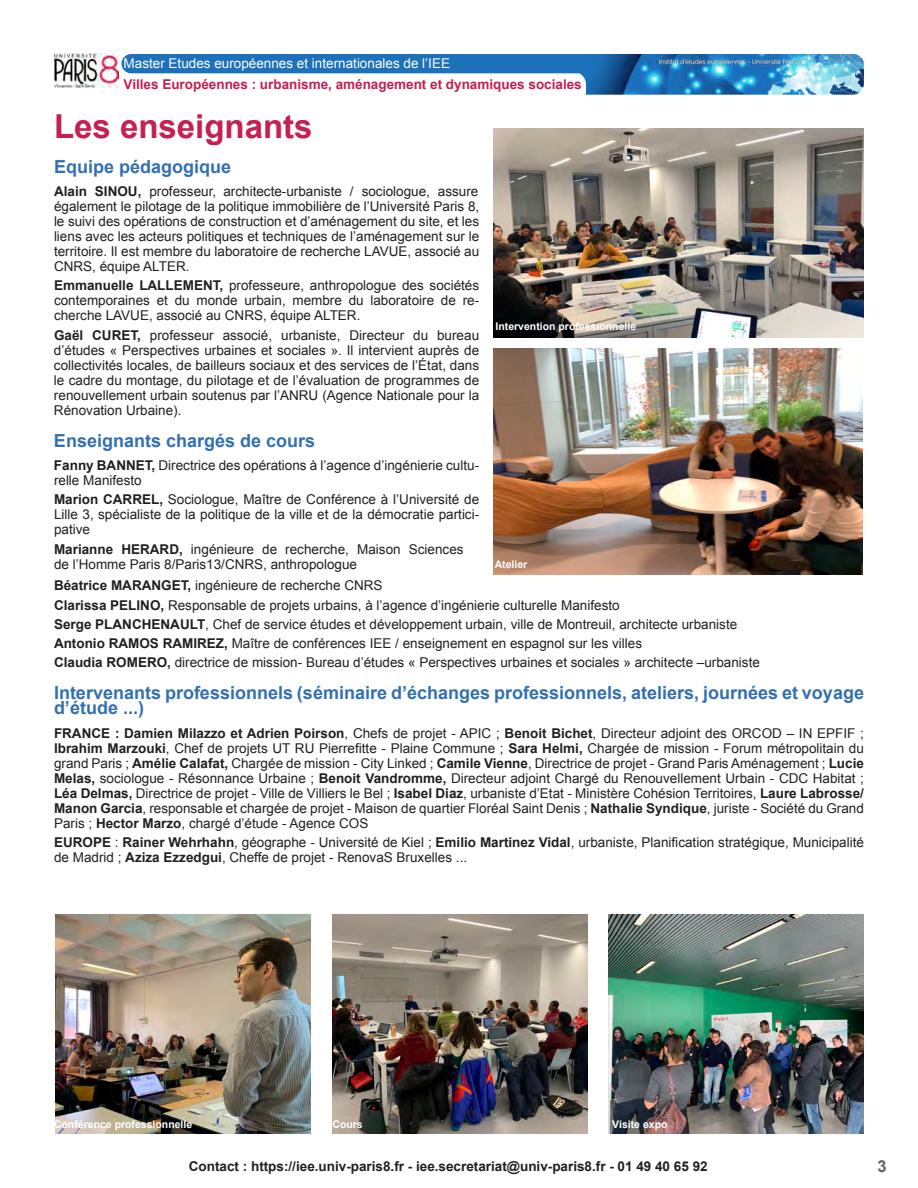
<style>
.page{position:relative;width:918px;height:1188px;background:#fff}
.page>*{position:absolute;margin:0;border:0;box-sizing:border-box;transform-origin:0 0}
.CORPS_DE_TEXTE{font:700 33px "Arial";color:#c61f51}
.TITRE_4_BLEU{font:700 18px/15px "Arial";color:#3370b2}
.CORPS_DE_TEXTE-2{font:700 18px "Arial";color:#3370b2}
.t1{font:700 16.5px "Arial";color:#636366}
.CORPS_DE_TEXTE-3{font:13.5px/15px "Arial";color:#231f20;text-align:justify}
.CORPS_DE_TEXTE-4{font:700 13.5px "Arial";color:#231f20}
.TITRE_1{font:700 13.5px "Arial";color:#c61f51}
.TITRE_1-2{font:13.5px "Arial";color:#fff}
.t2{font:700 10.5px "Arial";color:#fff}
.s1{font-weight:700}
</style>
<div class="page">
<img style="left:579px;top:54px;width:285px;height:41px">
<div style="left:461px;top:72px;width:125px;height:32px;background:#fff;border-radius:13px"></div>
<div style="left:122px;top:54px;width:472px;height:19px;background:#1d71ba;border-radius:10px"></div>
<img style="left:54px;top:54px;width:64px;height:34px">
<img style="left:494px;top:128px;width:370px;height:210px">
<img style="left:493px;top:349px;width:370px;height:225px">
<img style="left:55px;top:915px;width:255px;height:219px">
<img style="left:332px;top:915px;width:255px;height:219px">
<img style="left:609px;top:915px;width:255px;height:219px">
<p class="TITRE_1-2" style="left:124px;top:54px;width:328px">Master Etudes européennes et internationales de l’IEE</p>
<p class="TITRE_1" style="left:124px;top:75px;width:460px">Villes Européennes : urbanisme, aménagement et dynamiques sociales</p>
<p class="CORPS_DE_TEXTE" style="left:54px;top:104px;width:260px">Les enseignants</p>
<p class="CORPS_DE_TEXTE-2" style="left:54px;top:154px;width:179px">Equipe pédagogique</p>
<p class="CORPS_DE_TEXTE-3" style="left:54px;top:184px;width:427px"><span class="s1">Alain SINOU,</span> professeur, architecte-urbaniste / sociologue, assure également le pilotage de la politique immobilière de l’Université Paris 8, le suivi des opérations de construction et d’aménagement du site, et les liens avec les acteurs politiques et techniques de l’aménagement sur le territoire. Il est membre du laboratoire de recherche LAVUE, associé au CNRS, équipe ALTER.</p>
<p class="CORPS_DE_TEXTE-3" style="left:54px;top:278px;width:427px"><span class="s1">Emmanuelle LALLEMENT,</span> professeure, anthropologue des sociétés contemporaines et du monde urbain, membre du laboratoire de re&shy;cherche LAVUE, associé au CNRS, équipe ALTER.</p>
<p class="CORPS_DE_TEXTE-3" style="left:54px;top:327px;width:427px"><span class="s1">Gaël CURET,</span> professeur associé, urbaniste, Directeur du bureau d’études « Perspectives urbaines et sociales ». Il intervient auprès de collectivités locales, de bailleurs sociaux et des services de l’État, dans le cadre du montage, du pilotage et de l’évaluation de programmes de renouvellement urbain soutenus par l’ANRU (Agence Nationale pour la Rénovation Urbaine).</p>
<p class="CORPS_DE_TEXTE-2" style="left:54px;top:428px;width:263px">Enseignants chargés de cours</p>
<p class="CORPS_DE_TEXTE-3" style="left:54px;top:458px;width:427px"><span class="s1">Fanny BANNET,</span> Directrice des opérations à l’agence d’ingénierie cultu&shy;relle Manifesto</p>
<p class="CORPS_DE_TEXTE-3" style="left:54px;top:492px;width:427px"><span class="s1">Marion CARREL,</span> Sociologue, Maître de Conférence à l’Université de Lille 3, spécialiste de la politique de la ville et de la démocratie partici&shy;pative</p>
<p class="CORPS_DE_TEXTE-3" style="left:54px;top:541px;width:411px"><span class="s1">Marianne HERARD,</span> ingénieure de recherche, Maison Sciences de l’Homme Paris 8/Paris13/CNRS, anthropologue</p>
<p class="CORPS_DE_TEXTE-3" style="left:54px;top:578px;width:330px"><span class="s1">Béatrice MARANGET,</span> ingénieure de recherche CNRS</p>
<p class="CORPS_DE_TEXTE-3" style="left:54px;top:597px;width:567px"><span class="s1">Clarissa PELINO,</span> Responsable de projets urbains, à l’agence d’ingénierie culturelle Manifesto</p>
<p class="CORPS_DE_TEXTE-3" style="left:54px;top:617px;width:685px"><span class="s1">Serge PLANCHENAULT</span>, Chef de service études et développement urbain, ville de Montreuil, architecte urbaniste</p>
<p class="CORPS_DE_TEXTE-3" style="left:54px;top:636px;width:590px"><span class="s1">Antonio RAMOS RAMIREZ,</span> Maître de conférences IEE / enseignement en espagnol sur les villes</p>
<p class="CORPS_DE_TEXTE-3" style="left:54px;top:655px;width:707px"><span class="s1">Claudia ROMERO,</span> directrice de mission- Bureau d’études « Perspectives urbaines et sociales » architecte –urbaniste</p>
<p class="TITRE_4_BLEU" style="left:54px;top:686px;width:812px">Intervenants professionnels (séminaire d’échanges professionnels, ateliers, journées et voyage d’étude ...)</p>
<p class="CORPS_DE_TEXTE-3" style="left:54px;top:726px;width:812px"><span class="s1">FRANCE : Damien Milazzo et Adrien Poirson</span>, Chefs de projet - APIC ; <span class="s1">Benoit Bichet</span>, Directeur adjoint des ORCOD – IN EPFIF ; <span class="s1">Ibrahim Marzouki</span>, Chef de projets UT RU Pierrefitte - Plaine Commune ; <span class="s1">Sara Helmi,</span> Chargée de mission - Forum métropolitain du grand Paris ; <span class="s1">Amélie Calafat,</span> Chargée de mission - City Linked ; <span class="s1">Camile Vienne</span>, Directrice de projet - Grand Paris Aménagement ; <span class="s1">Lucie Melas,</span> sociologue - Résonnance Urbaine ; <span class="s1">Benoit Vandromme,</span> Directeur adjoint Chargé du Renouvellement Urbain - CDC Habitat ; <span class="s1">Léa Delmas,</span> Directrice de projet - Ville de Villiers le Bel ; <span class="s1">Isabel Diaz</span>, urbaniste d’Etat - Ministère Cohésion Territoires, <span class="s1">Laure Labrosse/ Manon Garcia</span>, responsable et chargée de projet - Maison de quartier Floréal Saint Denis ; <span class="s1">Nathalie Syndique</span>, juriste - Société du Grand Paris ; <span class="s1">Hector Marzo</span>, chargé d’étude - Agence COS</p>
<p class="CORPS_DE_TEXTE-3" style="left:54px;top:835px;width:811px"><span class="s1">EUROPE</span> : <span class="s1">Rainer Wehrhahn</span>, géographe - Université de Kiel ; <span class="s1">Emilio Martinez Vidal</span>, urbaniste, Planification stratégique, Municipalité de Madrid ; <span class="s1">Aziza Ezzedgui</span>, Cheffe de projet - RenovaS Bruxelles ...</p>
<p class="t2" style="left:496px;top:319px;width:142px">Intervention professionnelle</p>
<p class="t2" style="left:495px;top:558px;width:34px">Atelier</p>
<p class="t2" style="left:54px;top:1117px;width:140px">Conférence professionnelle</p>
<p class="t2" style="left:333px;top:1117px;width:32px">Cours</p>
<p class="t2" style="left:612px;top:1117px;width:57px">Visite expo</p>
<p class="CORPS_DE_TEXTE-4" style="left:189px;top:1157px;width:520px">Contact : https://iee.univ-paris8.fr - iee.secretariat@univ-paris8.fr - 01 49 40 65 92</p>
<p class="t1" style="left:878px;top:1155px;width:11px">3</p>
</div>
